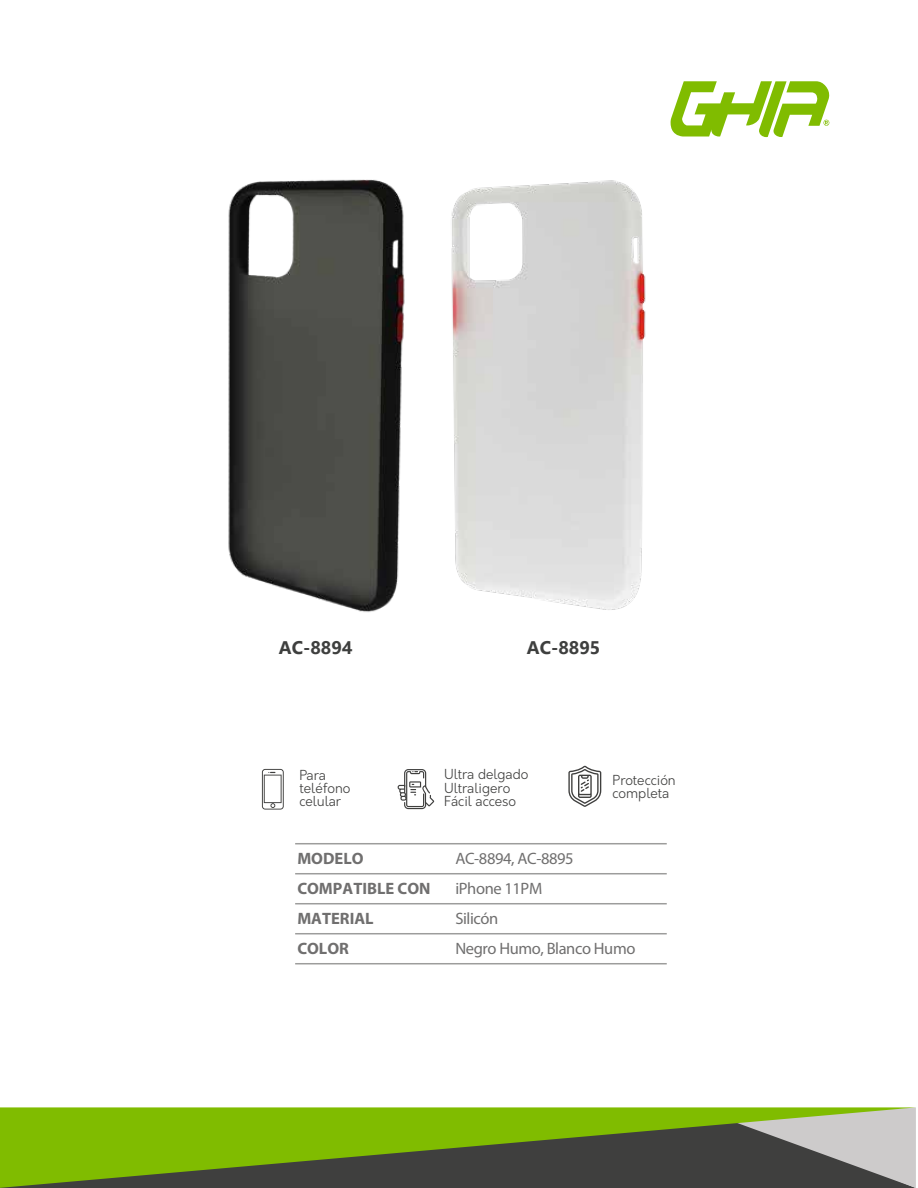
<style>
.page{position:relative;width:918px;height:1188px;background:#fff}
.page>*{position:absolute;margin:0;border:0;box-sizing:border-box;transform-origin:0 0}
.t1{font:700 18.15px "Segoe Pro";color:#3e3f3e}
.t2{font:16.5px/30px "Myriad Pro";letter-spacing:-.025em;color:#706f6f}
.t3{font:700 16.5px/30px "Myriad Pro";color:#706f6f}
.t4{font:300 13.5px/13.5px "Orkney";color:#3f3f3e}
</style>
<div class="page">
<svg style="left:0;top:1107px;width:916px;height:81px;background:#6e8b2d"></svg>
<svg style="left:671px;top:81px;width:159px;height:56px"></svg>
<hr style="left:295px;top:933px;width:372px;height:1px;background:#9d9d9c">
<hr style="left:295px;top:903px;width:372px;height:1px;background:#9d9d9c">
<hr style="left:295px;top:843px;width:372px;height:1px;background:#9d9d9c">
<hr style="left:295px;top:963px;width:372px;height:1px;background:#9d9d9c">
<hr style="left:295px;top:873px;width:372px;height:1px;background:#9d9d9c">
<svg style="left:398px;top:769px;width:36px;height:40px"></svg>
<svg style="left:568px;top:766px;width:33px;height:41px"></svg>
<svg style="left:262px;top:769px;width:22px;height:41px"></svg>
<img style="left:228px;top:180px;width:75px;height:414px">
<img style="left:303px;top:179px;width:343px;height:434px">
<h1 class="t1" style="left:279px;top:635px;width:75px">AC-8894</h1>
<h1 class="t1" style="left:527px;top:635px;width:75px">AC-8895</h1>
<p class="t4" style="left:300px;top:768px;width:52px">Para teléfono celular</p>
<p class="t4" style="left:444px;top:768px;width:86px">Ultra delgado<br>Ultraligero<br>Fácil acceso</p>
<p class="t4" style="left:613px;top:773px;width:65px">Protección completa</p>
<p class="t3" style="left:297px;top:843px;width:135px">MODELO<br>COMPATIBLE CON<br>MATERIAL<br>COLOR</p>
<p class="t2" style="left:455px;top:844px;width:182px">AC-8894, AC-8895<br>iPhone 11PM<br>Silicón<br>Negro Humo, Blanco Humo</p>
</div>
